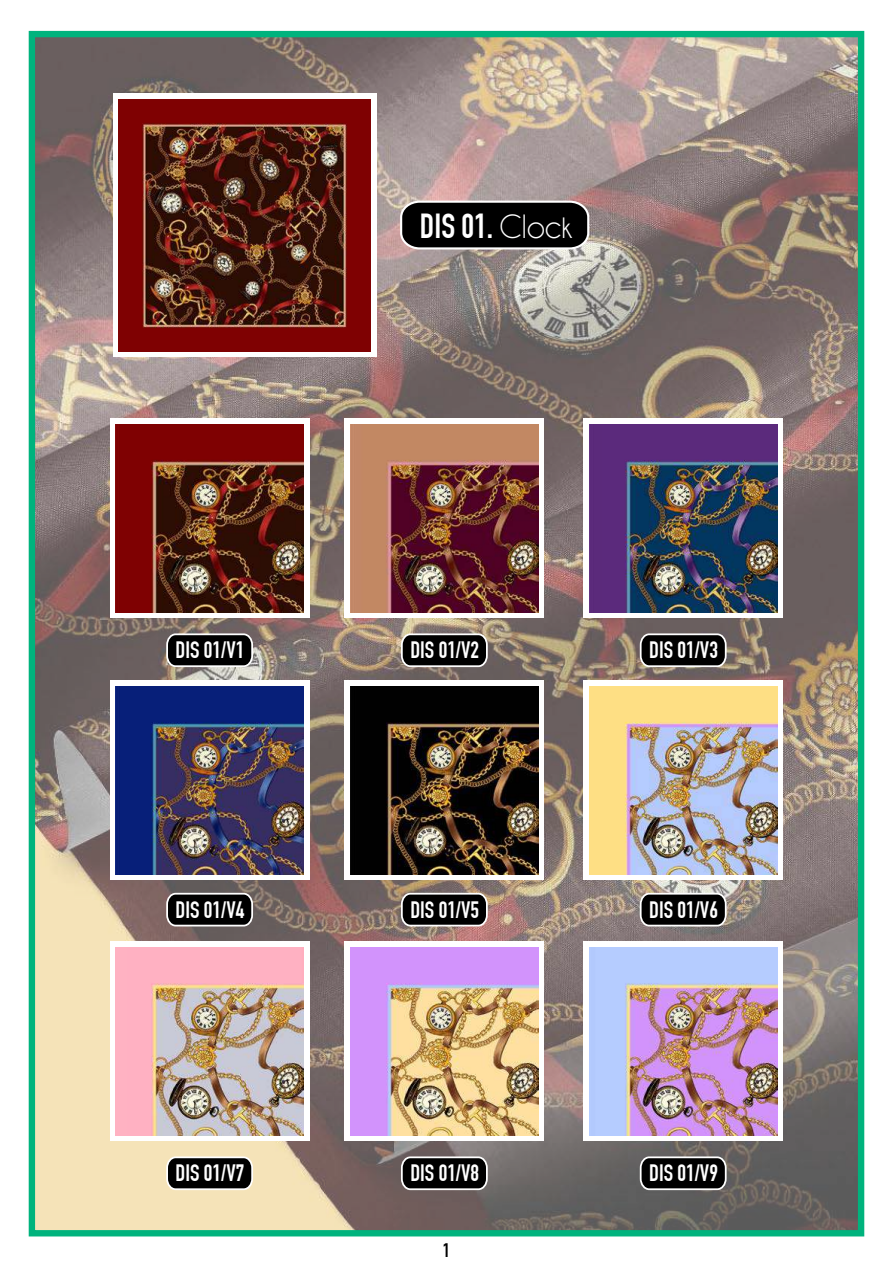
<style>
.page{position:relative;width:893px;height:1263px;background:#fff}
.page>*{position:absolute;margin:0;border:0;box-sizing:border-box;transform-origin:0 0}
.t1{font:700 34.05px "DIN Condensed";color:#fff}
.t2{font:700 23.25px "DIN Condensed";color:#fff}
.t3{font:700 19.2px "DIN Condensed";color:#000}
.s1{font-family:"Champagne&Limousines";font-weight:400}
</style>
<div class="page">
<img style="left:36px;top:38px;width:821px;height:1191px">
<div style="left:29px;top:31px;width:835px;height:1205px;border:6px solid #00b37d"></div>
<div style="left:110px;top:418px;width:200px;height:200px;background:#fff"></div>
<img style="left:116px;top:424px;width:188px;height:188px">
<svg style="left:165px;top:632px;width:89px;height:36px;background:#2e2d2c"></svg>
<div style="left:344px;top:418px;width:200px;height:200px;background:#fff"></div>
<img style="left:350px;top:424px;width:188px;height:188px">
<svg style="left:400px;top:632px;width:89px;height:36px;background:#2f2d2c"></svg>
<div style="left:583px;top:418px;width:200px;height:200px;background:#fff"></div>
<img style="left:589px;top:424px;width:188px;height:188px">
<svg style="left:639px;top:632px;width:88px;height:36px;background:#2c2b2a"></svg>
<div style="left:110px;top:680px;width:200px;height:200px;background:#fff"></div>
<img style="left:116px;top:686px;width:188px;height:188px">
<svg style="left:165px;top:892px;width:89px;height:35px;background:#292828"></svg>
<div style="left:344px;top:680px;width:200px;height:200px;background:#fff"></div>
<img style="left:350px;top:686px;width:188px;height:188px">
<svg style="left:400px;top:892px;width:89px;height:35px;background:#2d2a29"></svg>
<div style="left:583px;top:680px;width:200px;height:200px;background:#fff"></div>
<img style="left:589px;top:686px;width:188px;height:188px">
<svg style="left:639px;top:892px;width:88px;height:35px;background:#2d2c2b"></svg>
<div style="left:110px;top:941px;width:200px;height:200px;background:#fff"></div>
<img style="left:116px;top:947px;width:188px;height:188px">
<svg style="left:165px;top:1155px;width:89px;height:36px;background:#3b3934"></svg>
<div style="left:344px;top:941px;width:200px;height:200px;background:#fff"></div>
<img style="left:350px;top:947px;width:188px;height:188px">
<svg style="left:400px;top:1155px;width:89px;height:36px;background:#2c2a2a"></svg>
<div style="left:583px;top:941px;width:200px;height:200px;background:#fff"></div>
<img style="left:589px;top:947px;width:188px;height:188px">
<svg style="left:639px;top:1155px;width:88px;height:36px;background:#292929"></svg>
<svg style="left:399px;top:200px;width:191px;height:51px;background:#272525"></svg>
<div style="left:113px;top:94px;width:263px;height:263px;background:linear-gradient(to right,#fff,#fff)"></div>
<img style="left:119px;top:100px;width:251px;height:251px">
<h1 class="t1" style="left:420px;top:206px;width:154px">DIS 01. <span class="s1">Clock</span></h1>
<p class="t2" style="left:176px;top:636px;width:70px">DIS 01/V1</p>
<p class="t2" style="left:410px;top:636px;width:70px">DIS 01/V2</p>
<p class="t2" style="left:649px;top:636px;width:70px">DIS 01/V3</p>
<p class="t2" style="left:176px;top:896px;width:70px">DIS 01/V4</p>
<p class="t2" style="left:410px;top:896px;width:70px">DIS 01/V5</p>
<p class="t2" style="left:649px;top:896px;width:70px">DIS 01/V6</p>
<p class="t2" style="left:176px;top:1159px;width:70px">DIS 01/V7</p>
<p class="t2" style="left:410px;top:1159px;width:70px">DIS 01/V8</p>
<p class="t2" style="left:649px;top:1159px;width:70px">DIS 01/V9</p>
<p class="t3" style="left:443px;top:1239px;width:9px">1</p>
</div>
